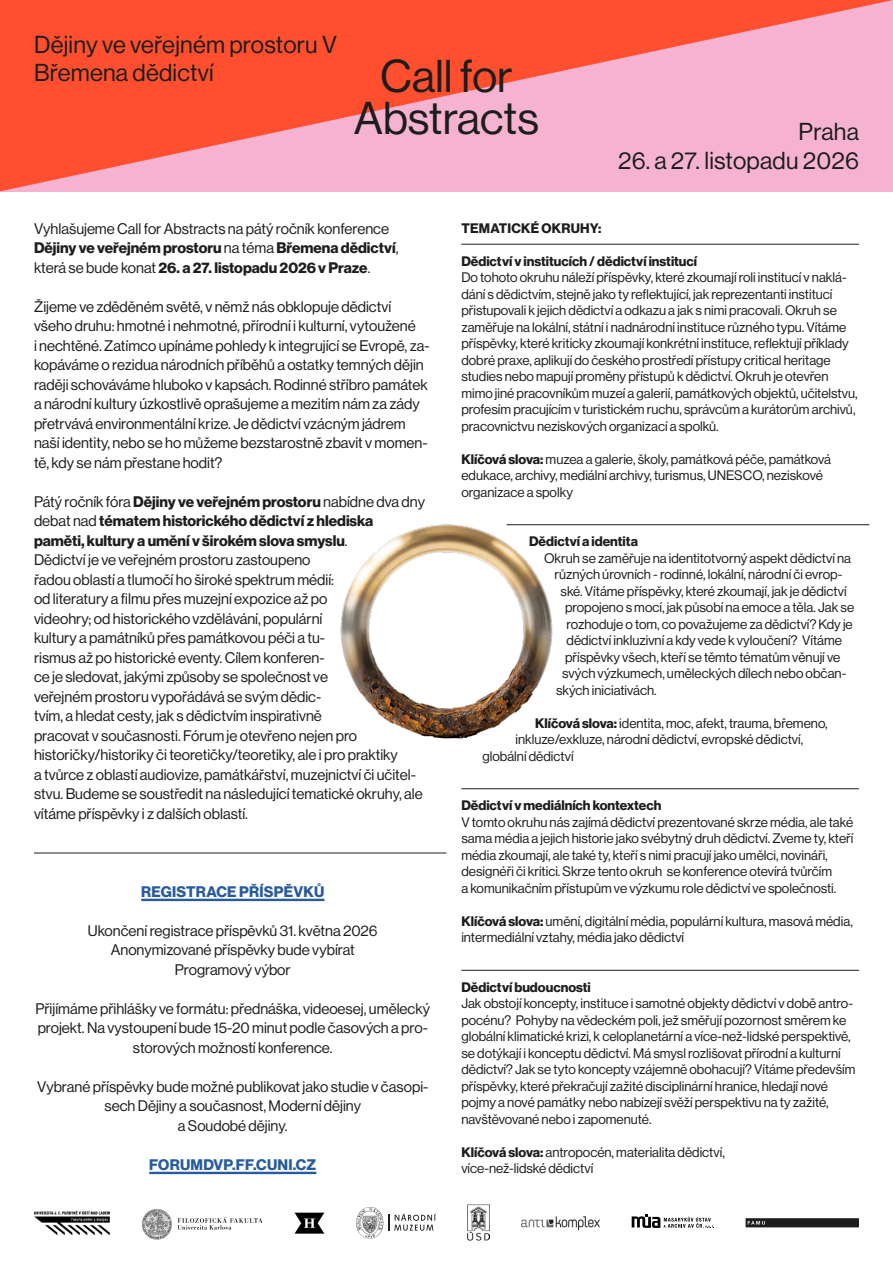
<style>
.page{position:relative;width:893px;height:1263px;background:#fff}
.page>*{position:absolute;margin:0;border:0;box-sizing:border-box;transform-origin:0 0}
.t1{font:45px/42px "N Haas Grotesk DS Pro 55 Rg";color:#1d1d1b;text-align:center}
.t2{font:24px/28.8px "N Haas Grotesk DS Pro 55 Rg";letter-spacing:.01em;color:#1d1d1b}
.t3{font:15px/19.5px "N Haas Grotesk DS Pro 55 Rg";color:#1d1d1b;text-align:center}
.t4{font:15px/19.5px "N Haas Grotesk DS Pro 75 Bd";color:#1d1d1b}
.t5{font:15px "N Haas Grotesk DS Pro 75 Bd";letter-spacing:.015em;color:#275b9b}
.t6{font:13.5px/16.5px "N Haas Grotesk DS Pro 55 Rg";color:#1d1d1b}
.t7{font:13.5px "N Haas Grotesk DS Pro 75 Bd";color:#1d1d1b}
.s1{font-family:"N Haas Grotesk DS Pro 55 Rg"}
.s2{font-family:"N Haas Grotesk DS Pro 75 Bd"}
</style>
<div class="page">
<svg style="left:0;top:0;width:893px;height:191px;background:#fa807f"></svg>
<hr style="left:141px;top:899px;width:183px;height:2px;background:#275b9b">
<hr style="left:149px;top:1172px;width:167px;height:2px;background:#275b9b">
<hr style="left:34px;top:853px;width:412px;height:1px;background:#1d1d1b">
<hr style="left:461px;top:244px;width:398px;height:1px;background:#1d1d1b">
<hr style="left:507px;top:524px;width:362px;height:1px;background:#1d1d1b">
<hr style="left:461px;top:788px;width:398px;height:1px;background:#1d1d1b">
<hr style="left:461px;top:970px;width:398px;height:1px;background:#1d1d1b">
<img style="left:34px;top:1210px;width:76px;height:25px">
<img style="left:142px;top:1209px;width:121px;height:31px">
<img style="left:295px;top:1212px;width:29px;height:21px">
<img style="left:521px;top:1216px;width:79px;height:13px">
<img style="left:468px;top:1205px;width:21px;height:36px">
<svg style="left:356px;top:1207px;width:80px;height:31px"></svg>
<img style="left:340px;top:524px;width:242px;height:215px">
<svg style="left:746px;top:1218px;width:113px;height:9px"></svg>
<svg style="left:632px;top:1214px;width:82px;height:14px"></svg>
<h2 class="t2" style="left:34px;top:30px;width:304px">Dějiny ve veřejném prostoru V<br>Břemena dědictví</h2>
<h1 class="t1" style="left:354px;top:56px;width:186px">Call for<br>Abstracts</h1>
<h2 class="t2" style="left:799px;top:118px;width:62px">Praha</h2>
<h2 class="t2" style="left:618px;top:146px;width:242px">26. a 27. listopadu 2026</h2>
<p class="t3" style="left:34px;top:219px;width:357px">Vyhlašujeme Call for Abstracts na pátý ročník konference</p>
<p class="t4" style="left:34px;top:239px;width:366px">Dějiny ve veřejném prostoru <span class="s1">na téma</span> Břemena dědictví<span class="s1">, která se bude konat</span> 26. a 27. listopadu 2026 v Praze<span class="s1">.</span></p>
<p class="t3" style="left:34px;top:297px;width:397px;text-align:left">Žijeme ve zděděném světě, v němž nás obklopuje dědictví všeho druhu: hmotné i nehmotné, přírodní i kulturní, vytoužené<br>i nechtěné. Zatímco upínáme pohledy k integrující se Evropě, za&shy;kopáváme o rezidua národních příběhů a ostatky temných dějin raději schováváme hluboko v kapsách. Rodinné stříbro památek a národní kultury úzkostlivě oprašujeme a mezitím nám za zády přetrvává environmentální krize. Je dědictví vzácným jádrem naší identity, nebo se ho můžeme bezstarostně zbavit v momen&shy;tě, kdy se nám přestane hodit?</p>
<p class="t3" style="left:34px;top:492px;width:392px">Pátý ročník fóra <span class="s2">Dějiny ve veřejném prostoru</span> nabídne dva dny</p>
<p class="t4" style="left:34px;top:512px;width:341px"><span class="s1">debat nad</span> tématem historického dědictví z hlediska paměti, kultury a umění v širokém slova smyslu<span class="s1">.</span></p>
<p class="t3" style="left:34px;top:550px;width:390px;text-align:left">Dědictví je ve veřejném prostoru zastoupeno<br>řadou oblastí a tlumočí ho široké spektrum médií:<br>od literatury a filmu přes muzejní expozice až po<br>videohry; od historického vzdělávání, populární<br>kultury a památníků přes památkovou péči a tu-<br>rismus až po historické eventy. Cílem konferen-<br>ce je sledovat, jakými způsoby se společnost ve<br>veřejném prostoru vypořádává se svým dědic-<br>tvím, a hledat cesty, jak s dědictvím inspirativně<br>pracovat v současnosti. Fórum je otevřeno nejen pro historičky/historiky či teoretičky/teoretiky, ale i pro praktiky<br>a tvůrce z oblastí audiovize, památkářství, muzejnictví či učitel&shy;stvu. Budeme se soustředit na následující tematické okruhy, ale vítáme příspěvky i z dalších oblastí.</p>
<p class="t5" style="left:141px;top:883px;width:185px">REGISTRACE PŘÍSPĚVKŮ</p>
<p class="t3" style="left:88px;top:921px;width:291px">Ukončení registrace příspěvků 31. května 2026<br>Anonymizované příspěvky bude vybírat<br>Programový výbor</p>
<p class="t3" style="left:35px;top:999px;width:396px">Přijímáme přihlášky ve formátu: přednáška, videoesej, umělecký projekt. Na vystoupení bude 15-20 minut podle časových a pro&shy;storových možností konference.</p>
<p class="t3" style="left:37px;top:1077px;width:393px">Vybrané příspěvky bude možné publikovat jako studie v časopi&shy;sech Dějiny a současnost, Moderní dějiny<br>a Soudobé dějiny.</p>
<p class="t5" style="left:149px;top:1156px;width:168px">FORUMDVP.FF.CUNI.CZ</p>
<p class="t7" style="left:461px;top:220px;width:142px">TEMATICKÉ OKRUHY:</p>
<p class="t7" style="left:461px;top:253px;width:237px">Dědictví v institucích / dědictví institucí</p>
<p class="t6" style="left:461px;top:269px;width:398px">Do tohoto okruhu náleží příspěvky, které zkoumají roli institucí v naklá&shy;dání s dědictvím, stejně jako ty reflektující, jak reprezentanti institucí přistupovali k jejich dědictví a odkazu a jak s nimi pracovali. Okruh se zaměřuje na lokální, státní i nadnárodní instituce různého typu. Vítáme příspěvky, které kriticky zkoumají konkrétní instituce, reflektují příklady dobré praxe, aplikují do českého prostředí přístupy critical heritage studies nebo mapují proměny přístupů k dědictví. Okruh je otevřen mimo jiné pracovníkům muzeí a galerií, památkových objektů, učitelstvu, profesím pracujícím v turistickém ruchu, správcům a kurátorům archivů, pracovnictvu neziskových organizací a spolků.</p>
<p class="t6" style="left:461px;top:451px;width:371px"><span class="s2">Klíčová slova:</span> muzea a galerie, školy, památková péče, památková edukace, archivy, mediální archivy, turismus, UNESCO, neziskové organizace a spolky</p>
<p class="t7" style="left:529px;top:533px;width:110px">Dědictví a identita</p>
<p class="t6" style="left:544px;top:550px;width:309px">Okruh se zaměřuje na identitotvorný aspekt dědictví na</p>
<p class="t6" style="left:555px;top:566px;width:289px">různých úrovních - rodinné, lokální, národní či evrop-</p>
<p class="t6" style="left:561px;top:583px;width:288px">ské. Vítáme příspěvky, které zkoumají, jak je dědictví</p>
<p class="t6" style="left:565px;top:599px;width:291px">propojeno s mocí, jak působí na emoce a těla. Jak se</p>
<p class="t6" style="left:567px;top:616px;width:288px">rozhoduje o tom, co považujeme za dědictví? Kdy je</p>
<p class="t6" style="left:567px;top:632px;width:277px">dědictví inkluzivní a kdy vede k vyloučení? Vítáme</p>
<p class="t6" style="left:565px;top:649px;width:277px">příspěvky všech, kteří se těmto tématům věnují ve</p>
<p class="t6" style="left:562px;top:665px;width:286px">svých výzkumech, uměleckých dílech nebo občan-</p>
<p class="t6" style="left:556px;top:682px;width:102px">ských iniciativách.</p>
<p class="t6" style="left:535px;top:715px;width:294px"><span class="s2">Klíčová slova:</span> identita, moc, afekt, trauma, břemeno,</p>
<p class="t6" style="left:516px;top:731px;width:289px">inkluze/exkluze, národní dědictví, evropské dědictví,</p>
<p class="t6" style="left:483px;top:748px;width:93px">globální dědictví</p>
<p class="t7" style="left:461px;top:797px;width:202px">Dědictví v mediálních kontextech</p>
<p class="t6" style="left:461px;top:814px;width:393px">V tomto okruhu nás zajímá dědictví prezentované skrze média, ale také sama média a jejich historie jako svébytný druh dědictví. Zveme ty, kteří média zkoumají, ale také ty, kteří s nimi pracují jako umělci, novináři, designéři či kritici. Skrze tento okruh se konference otevírá tvůrčím<br>a komunikačním přístupům ve výzkumu role dědictví ve společnosti.</p>
<p class="t6" style="left:461px;top:913px;width:393px"><span class="s2">Klíčová slova:</span> umění, digitální média, populární kultura, masová média, intermediální vztahy, média jako dědictví</p>
<p class="t7" style="left:461px;top:979px;width:131px">Dědictví budoucnosti</p>
<p class="t6" style="left:461px;top:995px;width:396px">Jak obstojí koncepty, instituce i samotné objekty dědictví v době antro&shy;pocénu? Pohyby na vědeckém poli, jež směřují pozornost směrem ke globální klimatické krizi, k celoplanetární a více-než-lidské perspektivě, se dotýkají i konceptu dědictví. Má smysl rozlišovat přírodní a kulturní dědictví? Jak se tyto koncepty vzájemně obohacují? Vítáme především příspěvky, které překračují zažité disciplinární hranice, hledají nové pojmy a nové památky nebo nabízejí svěží perspektivu na ty zažité, navštěvované nebo i zapomenuté.</p>
<p class="t6" style="left:461px;top:1144px;width:265px"><span class="s2">Klíčová slova:</span> antropocén, materialita dědictví, více-než-lidské dědictví</p>
</div>
